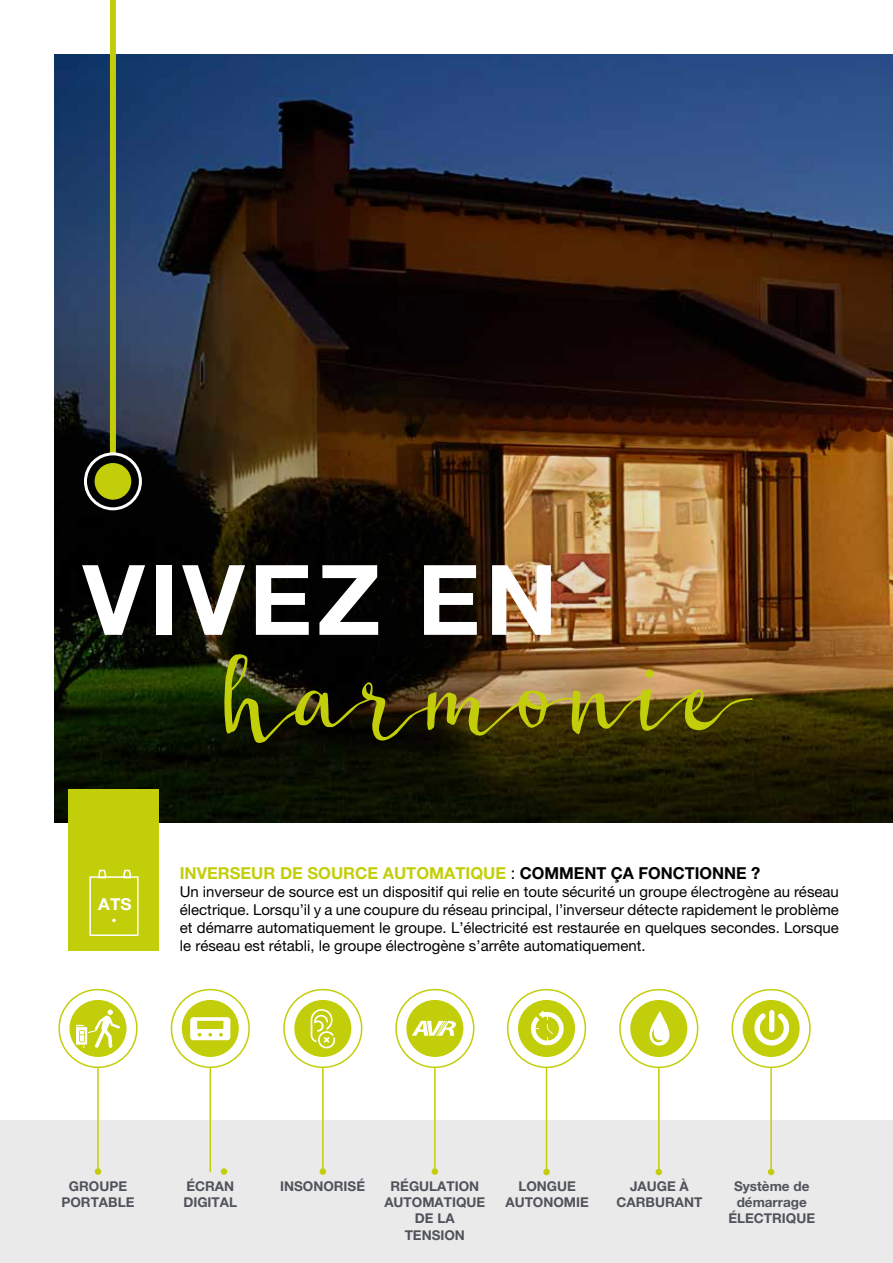
<style>
.page{position:relative;width:893px;height:1263px;background:#fff}
.page>*{position:absolute;margin:0;border:0;box-sizing:border-box;transform-origin:0 0}
.t1{font:160.5px "Wildera";letter-spacing:-.01em;color:#c3ce0a}
.t2{font:700 97.5px "Helvetica Neue LT Pro";letter-spacing:.05em;color:#fff}
.t3{font:700 16.5px "Helvetica Neue LT Pro";color:#c3ce0a}
.t4{font:700 16.35px "Helvetica Neue LT Pro";color:#fff;scale:1.05 1}
.t5{font:15px/18px "Helvetica Neue LT Pro";color:#020203;text-align:justify}
.t6{font:700 13.5px/16.2px "Helvetica Neue LT Pro";color:#50535a;text-align:center}
.s1{font-weight:400;color:#020203}
.s2{color:#020203}
</style>
<div class="page">
<img style="left:54px;top:54px;width:839px;height:768px">
<div style="left:0;top:1121px;width:893px;height:142px;background:#eaeaea"></div>
<div style="left:110px;top:0;width:6px;height:454px;background:#c3ce0a"></div>
<div style="left:95px;top:463px;width:36px;height:37px;background:#c3ce0a;border-radius:50%"></div>
<div style="left:84px;top:452px;width:58px;height:58px;border:3px solid #fff;border-radius:50%"></div>
<hr style="left:97px;top:1040px;width:2px;height:132px;background:#c3ce0a">
<div style="left:59px;top:989px;width:78px;height:78px;background:#fff;border-radius:50%"></div>
<div style="left:58px;top:989px;width:80px;height:79px;border:2px solid #c3ce0a;border-radius:50%"></div>
<div style="left:69px;top:1000px;width:57px;height:57px;background:#c3ce0a;border-radius:50%"></div>
<svg style="left:76px;top:1009px;width:44px;height:39px"></svg>
<div style="left:221px;top:1168px;width:6px;height:7px;background:#c3ce0a;border-radius:50%"></div>
<hr style="left:210px;top:1040px;width:1px;height:132px;background:#c3ce0a">
<div style="left:171px;top:989px;width:78px;height:78px;background:#fff;border-radius:50%"></div>
<div style="left:171px;top:989px;width:79px;height:79px;border:2px solid #c3ce0a;border-radius:50%"></div>
<div style="left:182px;top:1000px;width:57px;height:57px;background:#c3ce0a;border-radius:50%"></div>
<svg style="left:190px;top:1017px;width:40px;height:23px"></svg>
<div style="left:95px;top:1168px;width:6px;height:7px;background:#c3ce0a;border-radius:50%"></div>
<div style="left:320px;top:1168px;width:6px;height:7px;background:#c3ce0a;border-radius:50%"></div>
<hr style="left:322px;top:1040px;width:2px;height:132px;background:#c3ce0a">
<div style="left:284px;top:989px;width:78px;height:78px;background:#fff;border-radius:50%"></div>
<div style="left:283px;top:989px;width:79px;height:79px;border:2px solid #c3ce0a;border-radius:50%"></div>
<div style="left:294px;top:1000px;width:57px;height:57px;background:#c3ce0a;border-radius:50%"></div>
<svg style="left:311px;top:1009px;width:24px;height:40px"></svg>
<div style="left:432px;top:1168px;width:6px;height:7px;background:#c3ce0a;border-radius:50%"></div>
<hr style="left:434px;top:1040px;width:2px;height:132px;background:#c3ce0a">
<div style="left:396px;top:989px;width:78px;height:78px;background:#fff;border-radius:50%"></div>
<div style="left:395px;top:989px;width:79px;height:79px;border:2px solid #c3ce0a;border-radius:50%"></div>
<div style="left:406px;top:1000px;width:57px;height:57px;background:#c3ce0a;border-radius:50%"></div>
<svg style="left:412px;top:1020px;width:44px;height:16px"></svg>
<div style="left:543px;top:1169px;width:7px;height:6px;background:#c3ce0a;border-radius:50%"></div>
<hr style="left:546px;top:1040px;width:1px;height:132px;background:#c3ce0a">
<div style="left:508px;top:990px;width:77px;height:77px;background:#fff;border-radius:50%"></div>
<div style="left:507px;top:989px;width:79px;height:79px;border:2px solid #c3ce0a;border-radius:50%"></div>
<div style="left:518px;top:1000px;width:57px;height:57px;background:#c3ce0a;border-radius:50%"></div>
<svg style="left:531px;top:1010px;width:33px;height:35px"></svg>
<svg style="left:656px;top:1169px;width:6px;height:6px"></svg>
<hr style="left:658px;top:1040px;width:2px;height:132px;background:#c3ce0a">
<div style="left:620px;top:990px;width:78px;height:77px;background:#fff;border-radius:50%"></div>
<div style="left:619px;top:989px;width:79px;height:79px;border:2px solid #c3ce0a;border-radius:50%"></div>
<div style="left:630px;top:1000px;width:57px;height:57px;background:#c3ce0a;border-radius:50%"></div>
<svg style="left:768px;top:1169px;width:6px;height:6px"></svg>
<hr style="left:770px;top:1040px;width:2px;height:132px;background:#c3ce0a">
<div style="left:732px;top:990px;width:78px;height:77px;background:#fff;border-radius:50%"></div>
<div style="left:731px;top:989px;width:80px;height:79px;border:2px solid #c3ce0a;border-radius:50%"></div>
<div style="left:743px;top:1000px;width:57px;height:57px;background:#c3ce0a;border-radius:50%"></div>
<div style="left:69px;top:789px;width:90px;height:161px;background:#c3ce0a"></div>
<div style="left:89px;top:876px;width:50px;height:60px;border:2px solid #fff"></div>
<svg style="left:112px;top:919px;width:4px;height:3px"></svg>
<svg style="left:98px;top:869px;width:34px;height:10px"></svg>
<svg style="left:649px;top:1011px;width:21px;height:35px"></svg>
<svg style="left:754px;top:1010px;width:36px;height:35px"></svg>
<h2 class="t2" style="left:83px;top:540px;width:476px">VIVEZ EN</h2>
<h1 class="t1" style="left:223px;top:617px;width:532px">harmonie</h1>
<p class="t4" style="left:98px;top:894px;width:33px">ATS</p>
<p class="t3" style="left:180px;top:862px;width:582px">INVERSEUR DE SOURCE AUTOMATIQUE <span class="s1">:</span> <span class="s2">COMMENT ÇA FONCTIONNE ?</span></p>
<p class="t5" style="left:180px;top:882px;width:661px">Un inverseur de source est un dispositif qui relie en toute sécurité un groupe électrogène au réseau électrique. Lorsqu’il y a une coupure du réseau principal, l’inverseur détecte rapidement le problème et démarre automatiquement le groupe. L’électricité est restaurée en quelques secondes. Lorsque le réseau est rétabli, le groupe électrogène s’arrête automatiquement.</p>
<p class="t6" style="left:61px;top:1178px;width:75px">GROUPE<br>PORTABLE</p>
<p class="t6" style="left:183px;top:1178px;width:55px;text-align:left">ÉCRAN<br>DIGITAL</p>
<p class="t6" style="left:280px;top:1178px;width:86px">INSONORISÉ</p>
<p class="t6" style="left:384px;top:1178px;width:102px">RÉGULATION<br>AUTOMATIQUE<br>DE LA<br>TENSION</p>
<p class="t6" style="left:505px;top:1178px;width:85px">LONGUE<br>AUTONOMIE</p>
<p class="t6" style="left:617px;top:1178px;width:87px">JAUGE À<br>CARBURANT</p>
<p class="t6" style="left:728px;top:1178px;width:88px">Système de démarrage<br>ÉLECTRIQUE</p>
</div>
